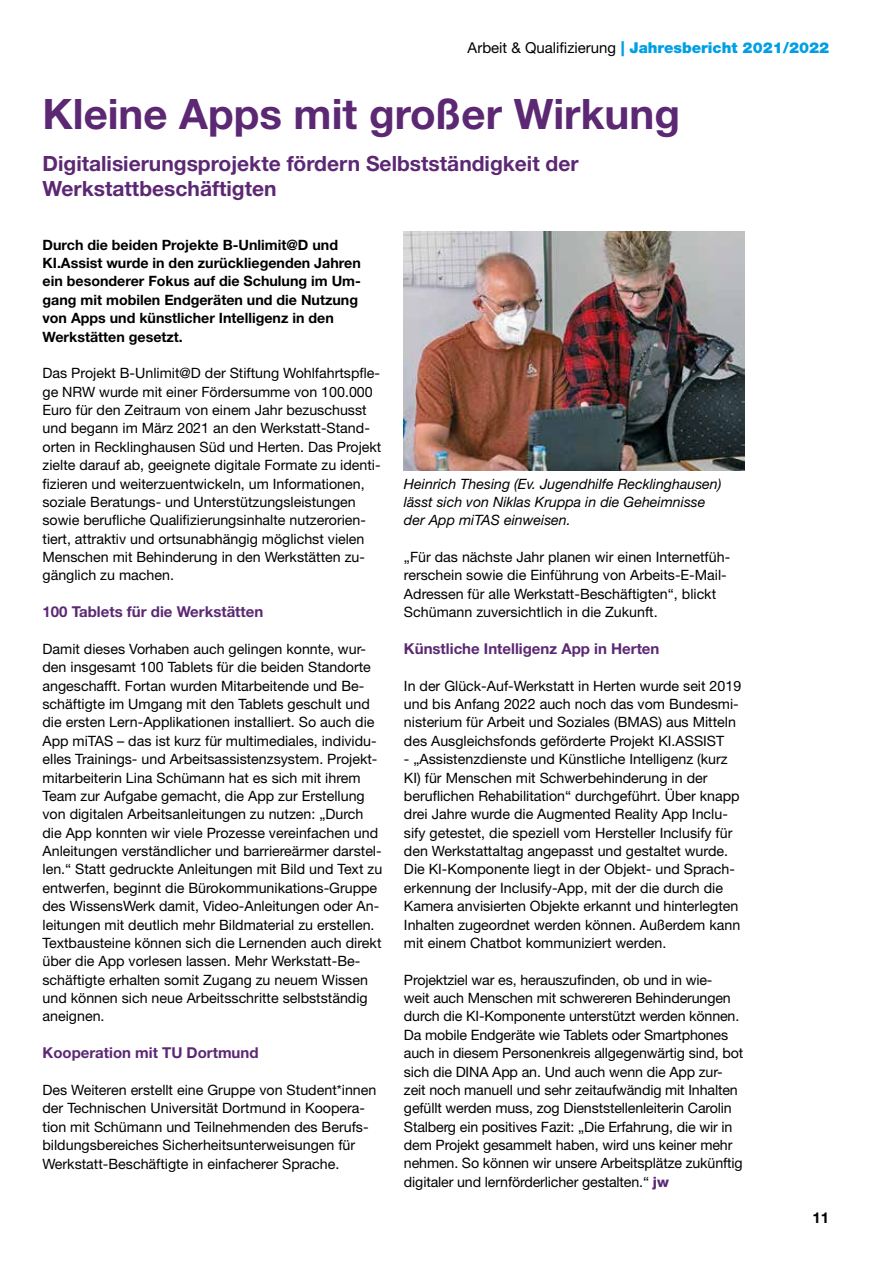
<style>
.page{position:relative;width:893px;height:1263px;background:#fff}
.page>*{position:absolute;margin:0;border:0;box-sizing:border-box;transform-origin:0 0}
.t1{font:700 42px "Helvetica Neue";color:#5c2874}
.t2{font:700 21px/25.2px "Helvetica Neue";color:#5c2874}
.t3{font:700 15px "Helvetica Neue";color:#5c2874}
.t4{font:900 15px "Helvetica Neue";color:#009fe3}
.t5{font:700 15px "Helvetica Neue";color:#000}
.t6{font:14.25px/18.3px "Helvetica Neue";color:#000}
.t7{font:700 14.25px/18.3px "Helvetica Neue";color:#000}
.t8{font:italic 14.25px/18.3px "Helvetica Neue";color:#000}
.s1{font-weight:400;color:#000}
.s2{font-weight:800;color:#5c2874}
</style>
<div class="page">
<img style="left:404px;top:231px;width:340px;height:239px">
<p class="t4" style="left:468px;top:39px;width:363px"><span class="s1">Arbeit &amp; Qualifizierung</span> | Jahresbericht 2021/2022</p>
<h1 class="t1" style="left:43px;top:88px;width:639px">Kleine Apps mit großer Wirkung</h1>
<h2 class="t2" style="left:43px;top:150px;width:538px">Digitalisierungsprojekte fördern Selbstständigkeit der<br>Werkstattbeschäftigten</h2>
<p class="t7" style="left:43px;top:235px;width:320px">Durch die beiden Projekte B-Unlimit@D und KI.Assist wurde in den zurückliegenden Jahren ein besonderer Fokus auf die Schulung im Um&shy;gang mit mobilen Endgeräten und die Nutzung von Apps und künstlicher Intelligenz in den Werkstätten gesetzt.</p>
<p class="t6" style="left:43px;top:364px;width:340px">Das Projekt B-Unlimit@D der Stiftung Wohlfahrtspfle&shy;ge NRW wurde mit einer Fördersumme von 100.000<br>Euro für den Zeitraum von einem Jahr bezuschusst und begann im März 2021 an den Werkstatt-Stand&shy;orten in Recklinghausen Süd und Herten. Das Projekt zielte darauf ab, geeignete digitale Formate zu identi&shy;fizieren und weiterzuentwickeln, um Informationen, soziale Beratungs- und Unterstützungsleistungen sowie berufliche Qualifizierungsinhalte nutzerorien&shy;tiert, attraktiv und ortsunabhängig möglichst vielen Menschen mit Behinderung in den Werkstätten zu&shy;gänglich zu machen.</p>
<p class="t3" style="left:43px;top:603px;width:222px">100 Tablets für die Werkstätten</p>
<p class="t6" style="left:43px;top:639px;width:341px">Damit dieses Vorhaben auch gelingen konnte, wur&shy;den insgesamt 100 Tablets für die beiden Standorte angeschafft. Fortan wurden Mitarbeitende und Be&shy;schäftigte im Umgang mit den Tablets geschult und die ersten Lern-Applikationen installiert. So auch die App miTAS – das ist kurz für multimediales, individu&shy;elles Trainings- und Arbeitsassistenzsystem. Projekt&shy;mitarbeiterin Lina Schümann hat es sich mit ihrem Team zur Aufgabe gemacht, die App zur Erstellung von digitalen Arbeitsanleitungen zu nutzen: „Durch die App konnten wir viele Prozesse vereinfachen und Anleitungen verständlicher und barriereärmer darstel&shy;len.“ Statt gedruckte Anleitungen mit Bild und Text zu entwerfen, beginnt die Bürokommunikations-Gruppe des WissensWerk damit, Video-Anleitungen oder An&shy;leitungen mit deutlich mehr Bildmaterial zu erstellen.<br>Textbausteine können sich die Lernenden auch direkt über die App vorlesen lassen. Mehr Werkstatt-Be&shy;schäftigte erhalten somit Zugang zu neuem Wissen und können sich neue Arbeitsschritte selbstständig aneignen.</p>
<p class="t3" style="left:43px;top:1044px;width:218px">Kooperation mit TU Dortmund</p>
<p class="t6" style="left:43px;top:1080px;width:335px">Des Weiteren erstellt eine Gruppe von Student*innen der Technischen Universität Dortmund in Koopera&shy;tion mit Schümann und Teilnehmenden des Berufs&shy;bildungsbereiches Sicherheitsunterweisungen für Werkstatt-Beschäftigte in einfacherer Sprache.</p>
<p class="t8" style="left:404px;top:474px;width:319px">Heinrich Thesing (Ev. Jugendhilfe Recklinghausen) lässt sich von Niklas Kruppa in die Geheimnisse der App miTAS einweisen.</p>
<p class="t6" style="left:404px;top:548px;width:328px">„Für das nächste Jahr planen wir einen Internetfüh&shy;rerschein sowie die Einführung von Arbeits-E-Mail-Adressen für alle Werkstatt-Beschäftigten“, blickt Schümann zuversichtlich in die Zukunft.</p>
<p class="t3" style="left:404px;top:639px;width:257px">Künstliche Intelligenz App in Herten</p>
<p class="t6" style="left:404px;top:676px;width:339px">In der Glück-Auf-Werkstatt in Herten wurde seit 2019 und bis Anfang 2022 auch noch das vom Bundesmi&shy;nisterium für Arbeit und Soziales (BMAS) aus Mitteln des Ausgleichsfonds geförderte Projekt KI.ASSIST</p>
<p class="t6" style="left:404px;top:750px;width:338px">- „Assistenzdienste und Künstliche Intelligenz (kurz KI) für Menschen mit Schwerbehinderung in der beruflichen Rehabilitation“ durchgeführt. Über knapp drei Jahre wurde die Augmented Reality App Inclu&shy;sify getestet, die speziell vom Hersteller Inclusify für den Werkstattaltag angepasst und gestaltet wurde.<br>Die KI-Komponente liegt in der Objekt- und Sprach&shy;erkennung der Inclusify-App, mit der die durch die Kamera anvisierten Objekte erkannt und hinterlegten Inhalten zugeordnet werden können. Außerdem kann mit einem Chatbot kommuniziert werden.</p>
<p class="t6" style="left:404px;top:970px;width:341px">Projektziel war es, herauszufinden, ob und in wie-<br>weit auch Menschen mit schwereren Behinderungen durch die KI-Komponente unterstützt werden können.<br>Da mobile Endgeräte wie Tablets oder Smartphones auch in diesem Personenkreis allgegenwärtig sind, bot sich die DINA App an. Und auch wenn die App zur&shy;zeit noch manuell und sehr zeitaufwändig mit Inhalten gefüllt werden muss, zog Dienststellenleiterin Carolin Stalberg ein positives Fazit: „Die Erfahrung, die wir in dem Projekt gesammelt haben, wird uns keiner mehr nehmen. So können wir unsere Arbeitsplätze zukünftig digitaler und lernförderlicher gestalten.“ <span class="s2">jw</span></p>
<p class="t5" style="left:812px;top:1208px;width:18px">11</p>
</div>
